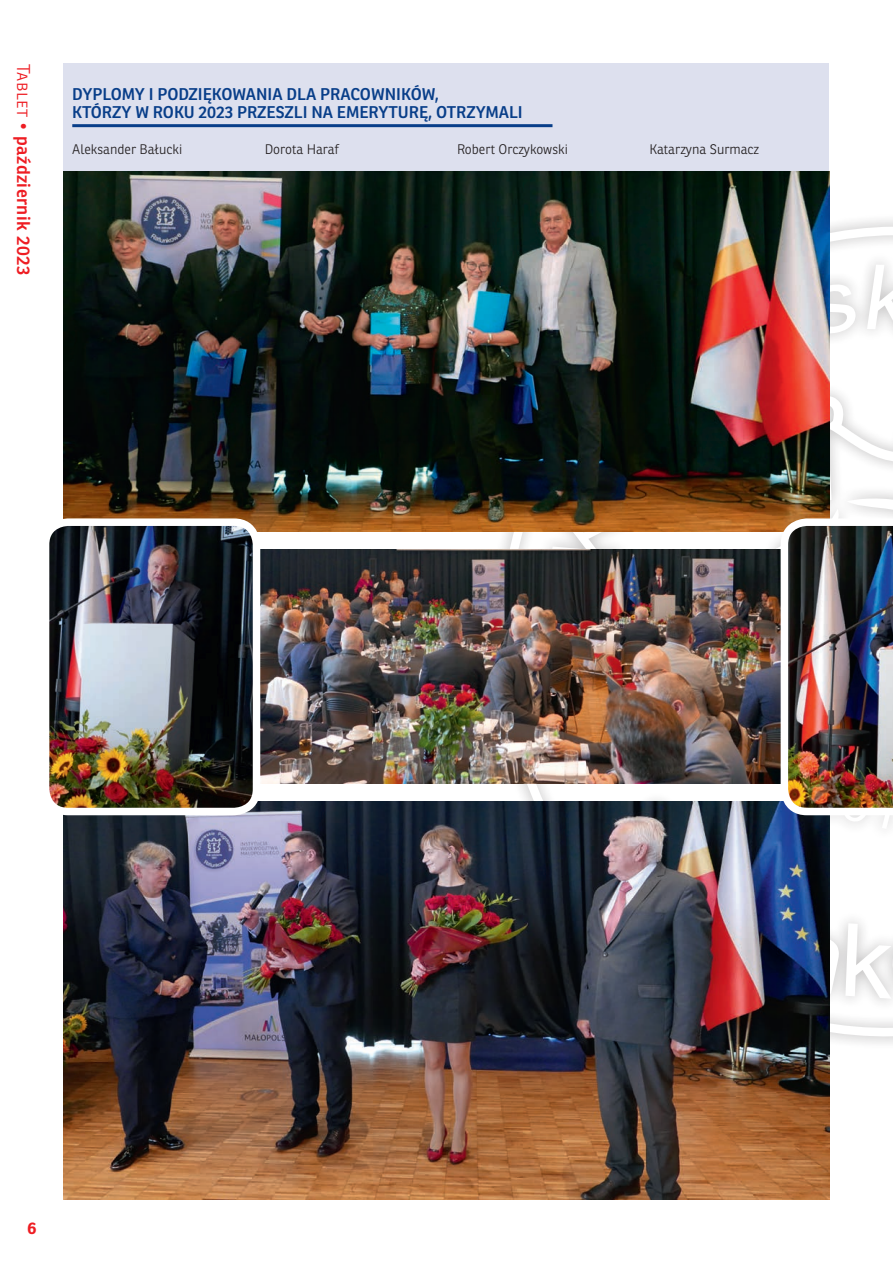
<style>
.page{position:relative;width:893px;height:1263px;background:#fff}
.page>*{position:absolute;margin:0;border:0;box-sizing:border-box;transform-origin:0 0}
.t1{font:600 18px "Ronnia";letter-spacing:.025em;color:#ee1d23}
.t2{font:600 16.5px/18px "Ronnia";color:#083e89}
.t3{font:700 16.5px "Ronnia";color:#ee1d23}
.t4{font:300 13.5px "Ronnia";color:#231f20}
.s1{font-weight:300}
</style>
<div class="page">
<svg style="left:459px;top:186px;width:434px;height:891px"></svg>
<svg style="left:829px;top:829px;width:64px;height:170px"></svg>
<svg style="left:551px;top:265px;width:342px;height:285px"></svg>
<div style="left:64px;top:64px;width:765px;height:108px;background:#dde0ee"></div>
<hr style="left:72px;top:124px;width:480px;height:3px;background:#083e89">
<img style="left:64px;top:172px;width:765px;height:360px">
<img style="left:64px;top:802px;width:765px;height:397px">
<img style="left:260px;top:550px;width:438px;height:234px">
<img style="left:51px;top:522px;width:205px;height:289px">
<div style="left:42px;top:518px;width:218px;height:297px;border:8px solid #fff;border-radius:22px"></div>
<img style="left:698px;top:518px;width:195px;height:311px">
<p class="t1" style="left:35px;top:64px;width:213px;rotate:90deg"><span class="s1">Tablet •</span> październik 2023</p>
<p class="t2" style="left:72px;top:85px;width:452px">DYPLOMY I PODZIĘKOWANIA DLA PRACOWNIKÓW,<br>KTÓRZY W ROKU 2023 PRZESZLI NA EMERYTURĘ, OTRZYMALI</p>
<p class="t4" style="left:72px;top:141px;width:112px">Aleksander Bałucki</p>
<p class="t4" style="left:265px;top:141px;width:75px">Dorota Haraf</p>
<p class="t4" style="left:457px;top:141px;width:112px">Robert Orczykowski</p>
<p class="t4" style="left:649px;top:141px;width:111px">Katarzyna Surmacz</p>
<p class="t3" style="left:27px;top:1217px;width:11px">6</p>
</div>
